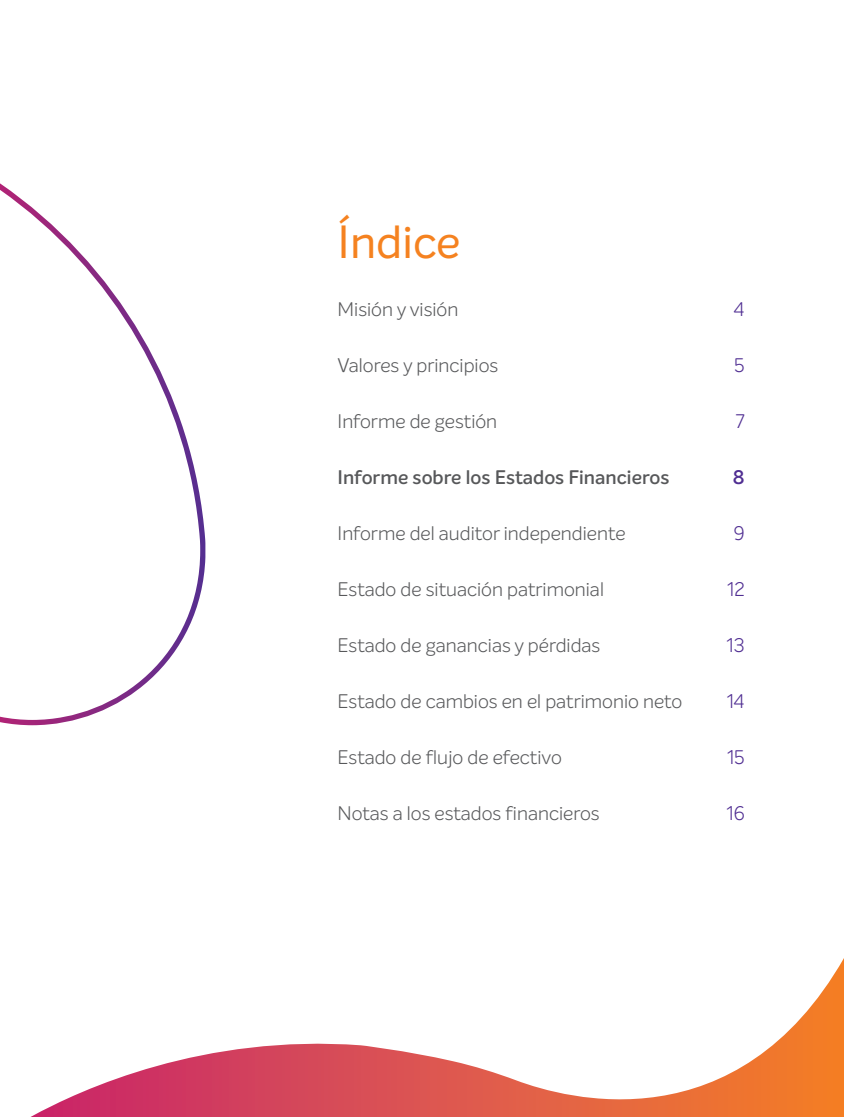
<style>
.page{position:relative;width:844px;height:1117px;background:#fff}
.page>*{position:absolute;margin:0;border:0;box-sizing:border-box;transform-origin:0 0}
.t1{font:45.5px "Intelo";color:#f58220}
.t2{font:300 19.25px "Intelo";color:#57585a}
.t3{font:600 19.25px "Intelo";color:#57585a}
.t4{font:300 19.25px "Intelo";color:#502e92}
.t5{font:600 19.25px "Intelo";color:#502e92}
</style>
<div class="page">
<svg style="left:32px;top:960px;width:811px;height:156px"></svg>
<svg style="left:0;top:183px;width:205px;height:542px"></svg>
<p class="t1" style="left:337px;top:213px;width:124px">Índice</p>
<p class="t2" style="left:337px;top:297px;width:122px">Misión y visión</p>
<p class="t2" style="left:337px;top:353px;width:162px">Valores y principios</p>
<p class="t2" style="left:337px;top:409px;width:161px">Informe de gestión</p>
<p class="t3" style="left:337px;top:465px;width:333px">Informe sobre los Estados Financieros</p>
<p class="t2" style="left:337px;top:521px;width:289px">Informe del auditor independiente</p>
<p class="t2" style="left:337px;top:577px;width:268px">Estado de situación patrimonial</p>
<p class="t2" style="left:337px;top:633px;width:264px">Estado de ganancias y pérdidas</p>
<p class="t2" style="left:337px;top:689px;width:346px">Estado de cambios en el patrimonio neto</p>
<p class="t2" style="left:337px;top:745px;width:226px">Estado de flujo de efectivo</p>
<p class="t2" style="left:337px;top:801px;width:263px">Notas a los estados financieros</p>
<p class="t4" style="left:733px;top:297px;width:12px">4</p>
<p class="t4" style="left:734px;top:353px;width:12px">5</p>
<p class="t4" style="left:735px;top:409px;width:10px">7</p>
<p class="t5" style="left:732px;top:465px;width:13px">8</p>
<p class="t4" style="left:733px;top:521px;width:12px">9</p>
<p class="t4" style="left:727px;top:577px;width:19px">12</p>
<p class="t4" style="left:726px;top:633px;width:19px">13</p>
<p class="t4" style="left:727px;top:689px;width:19px">14</p>
<p class="t4" style="left:727px;top:745px;width:19px">15</p>
<p class="t4" style="left:726px;top:801px;width:19px">16</p>
</div>
